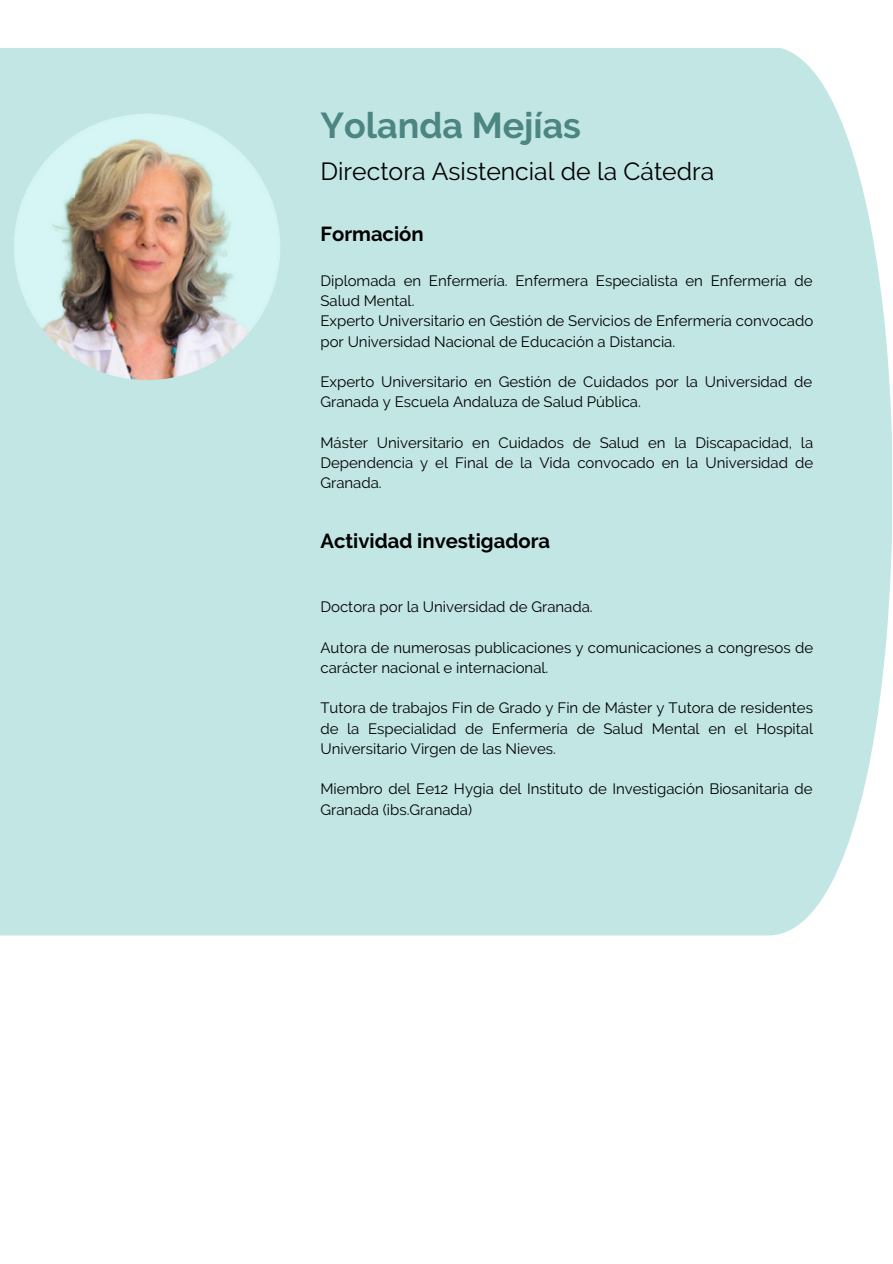
<style>
.page{position:relative;width:893px;height:1264px;background:#fff}
.page>*{position:absolute;margin:0;border:0;box-sizing:border-box;transform-origin:0 0}
.t1{font:700 35.85px "Raleway";color:#4c8682}
.t2{font:24.75px "Raleway";color:#000}
.t3{font:700 20.25px "Raleway";color:#000}
.t4{font:15px/20.2px "Raleway";color:#000}
</style>
<div class="page">
<div style="left:0;top:48px;width:891px;height:887px;background:#c2e6e4"></div>
<img style="left:14px;top:114px;width:266px;height:266px;border-radius:50%">
<h1 class="t1" style="left:320px;top:104px;width:262px">Yolanda Mejías</h1>
<h2 class="t2" style="left:320px;top:156px;width:395px">Directora Asistencial de la Cátedra</h2>
<h3 class="t3" style="left:320px;top:222px;width:105px">Formación</h3>
<p class="t4" style="left:320px;top:270px;width:494px">Diplomada en Enfermería. Enfermera Especialista en Enfermería de Salud Mental.<br>Experto Universitario en Gestión de Servicios de Enfermería convocado por Universidad Nacional de Educación a Distancia.</p>
<p class="t4" style="left:320px;top:371px;width:493px">Experto Universitario en Gestión de Cuidados por la Universidad de<br>Granada y Escuela Andaluza de Salud Pública.</p>
<p class="t4" style="left:320px;top:432px;width:494px;text-align:justify">Máster Universitario en Cuidados de Salud en la Discapacidad, la Dependencia y el Final de la Vida convocado en la Universidad de Granada.</p>
<h3 class="t3" style="left:320px;top:529px;width:231px">Actividad investigadora</h3>
<p class="t4" style="left:320px;top:596px;width:274px">Doctora por la Universidad de Granada.</p>
<p class="t4" style="left:320px;top:637px;width:494px">Autora de numerosas publicaciones y comunicaciones a congresos de carácter nacional e internacional.</p>
<p class="t4" style="left:320px;top:698px;width:494px;text-align:justify">Tutora de trabajos Fin de Grado y Fin de Máster y Tutora de residentes de la Especialidad de Enfermería de Salud Mental en el Hospital Universitario Virgen de las Nieves.</p>
<p class="t4" style="left:320px;top:779px;width:493px">Miembro del Ee12 Hygia del Instituto de Investigación Biosanitaria de<br>Granada (ibs.Granada)</p>
</div>
